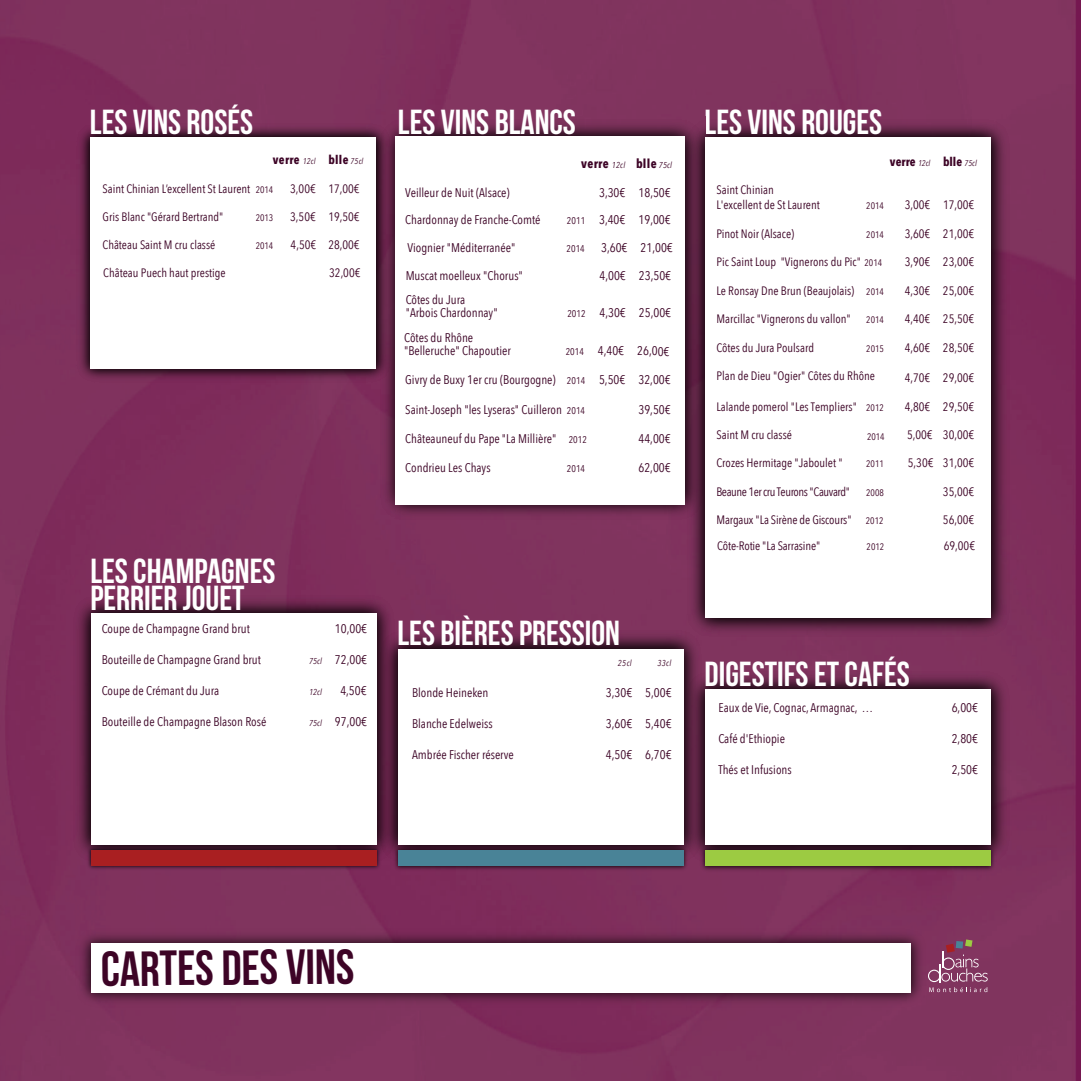
<style>
.page{position:relative;width:1081px;height:1081px;background:#80325e}
.page>*{position:absolute;margin:0;border:0;box-sizing:border-box;transform-origin:0 0}
.t1{font:49.25px "Bebas Neue";color:#3d0426}
.t2{font:34.75px/27.8px "Bebas Neue";color:#fff}
.t3{font:12.62px/13.1px "Avenir Next Condensed";color:#3d0426}
.t4{font:700 12.62px "Avenir Next Condensed";letter-spacing:.025em;color:#3d0426}
.t5{font:12.25px/15px "Avenir Next Condensed";color:#3d0426}
.t6{font:12.25px "Avenir Next Condensed";letter-spacing:-.035em;color:#3d0426}
.t7{font:700 12.25px "Avenir Next Condensed";color:#3d0426}
.t8{font:12.12px "Avenir Next Condensed";color:#3d0426}
.t9{font:700 12.12px "Avenir Next Condensed";letter-spacing:.025em;color:#3d0426}
.t10{font:9.75px "Avenir Next Condensed";color:#3d0426}
.t11{font:9.38px "Avenir Next Condensed";color:#3d0426}
.t12{font:italic 8.5px "Avenir Next Condensed";letter-spacing:.05em;color:#3d0426}
.s1{font-weight:400;font-style:italic;font-size:8.25px}
.s2{font-size:9.38px}
.s3{font-weight:400;font-style:italic;font-size:8.5px}
.s4{font-size:9.75px}
.s5{font-style:italic;font-size:8.5px}
</style>
<div class="page">
<img style="left:75px;top:122px;width:302px;height:263px">
<img style="left:684px;top:116px;width:328px;height:523px">
<img style="left:398px;top:628px;width:307px;height:40px">
<img style="left:684px;top:668px;width:328px;height:198px">
<img style="left:70px;top:592px;width:328px;height:273px">
<img style="left:377px;top:116px;width:329px;height:406px">
<svg style="left:928px;top:939px;width:59px;height:53px;background:#904e70"></svg>
<div style="left:91px;top:137px;width:285px;height:232px;background:#fff"></div>
<div style="left:705px;top:137px;width:286px;height:481px;background:#fff"></div>
<div style="left:398px;top:649px;width:286px;height:195px;background:#fff"></div>
<div style="left:705px;top:689px;width:286px;height:156px;background:#fff"></div>
<div style="left:91px;top:613px;width:286px;height:231px;background:#fff"></div>
<img style="left:392px;top:844px;width:298px;height:28px">
<div style="left:398px;top:850px;width:286px;height:16px;background:#498397"></div>
<img style="left:698px;top:844px;width:300px;height:29px">
<div style="left:705px;top:850px;width:286px;height:16px;background:#9ccb42"></div>
<img style="left:86px;top:845px;width:296px;height:27px">
<div style="left:91px;top:850px;width:286px;height:16px;background:#a91f21"></div>
<img style="left:74px;top:926px;width:854px;height:83px">
<svg style="left:91px;top:943px;width:820px;height:49px"></svg>
<div style="left:395px;top:137px;width:289px;height:368px;background:#fff"></div>
<div style="left:90px;top:137px;width:283px;height:228px;background:#fff"></div>
<h2 class="t2" style="left:90px;top:108px;width:165px">LES VINS ROSÉS</h2>
<h2 class="t2" style="left:704px;top:108px;width:179px">LES VINS ROUGES</h2>
<h2 class="t2" style="left:398px;top:108px;width:179px">LES VINS BLANCS</h2>
<p class="t9" style="left:273px;top:153px;width:92px">verre <span class="s1">12cl</span> blle <span class="s1">75cl</span></p>
<p class="t8" style="left:103px;top:178px;width:172px">Saint Chinian L’excellent St Laurent <span class="s2">2014</span></p>
<p class="t8" style="left:290px;top:178px;width:71px">3,00€ 17,00€</p>
<p class="t8" style="left:102px;top:206px;width:122px">Gris Blanc "Gérard Bertrand"</p>
<p class="t11" style="left:256px;top:210px;width:19px">2013</p>
<p class="t8" style="left:290px;top:206px;width:71px">3,50€ 19,50€</p>
<p class="t8" style="left:102px;top:234px;width:114px">Château Saint M cru classé</p>
<p class="t11" style="left:256px;top:237px;width:19px">2014</p>
<p class="t8" style="left:291px;top:234px;width:71px">4,50€ 28,00€</p>
<p class="t8" style="left:103px;top:262px;width:124px">Château Puech haut prestige</p>
<p class="t8" style="left:329px;top:262px;width:33px">32,00€</p>
<p class="t4" style="left:581px;top:155px;width:92px">verre <span class="s3">12cl</span> blle <span class="s3">75cl</span></p>
<p class="t3" style="left:405px;top:185px;width:106px">Veilleur de Nuit (Alsace)</p>
<p class="t3" style="left:599px;top:185px;width:73px">3,30€ 18,50€</p>
<p class="t3" style="left:405px;top:213px;width:137px">Chardonnay de Franche-Comté</p>
<p class="t3" style="left:567px;top:213px;width:105px"><span class="s4">2011</span> 3,40€ 19,00€</p>
<p class="t3" style="left:407px;top:241px;width:110px">Viognier "Méditerranée"</p>
<p class="t10" style="left:566px;top:240px;width:20px">2014</p>
<p class="t3" style="left:601px;top:241px;width:73px">3,60€ 21,00€</p>
<p class="t3" style="left:406px;top:268px;width:119px">Muscat moelleux "Chorus"</p>
<p class="t3" style="left:599px;top:268px;width:73px">4,00€ 23,50€</p>
<p class="t3" style="left:406px;top:292px;width:94px">Côtes du Jura "Arbois Chardonnay"</p>
<p class="t3" style="left:404px;top:331px;width:108px">Côtes du Rhône "Belleruche" Chapoutier</p>
<p class="t3" style="left:567px;top:305px;width:105px"><span class="s4">2012</span> 4,30€ 25,00€</p>
<p class="t3" style="left:566px;top:344px;width:105px"><span class="s4">2014</span> 4,40€ 26,00€</p>
<p class="t3" style="left:405px;top:373px;width:267px">Givry de Buxy 1er cru (Bourgogne) <span class="s4">2014</span> 5,50€ 32,00€</p>
<p class="t3" style="left:405px;top:402px;width:181px">Saint-Joseph "les Lyseras" Cuilleron <span class="s4">2014</span></p>
<p class="t3" style="left:638px;top:402px;width:34px">39,50€</p>
<p class="t3" style="left:405px;top:431px;width:183px">Châteauneuf du Pape "La Millière" <span class="s4">2012</span></p>
<p class="t3" style="left:638px;top:431px;width:34px">44,00€</p>
<p class="t3" style="left:405px;top:461px;width:87px">Condrieu Les Chays</p>
<p class="t10" style="left:567px;top:460px;width:20px">2014</p>
<p class="t3" style="left:638px;top:461px;width:34px">62,00€</p>
<h2 class="t2" style="left:90px;top:556px;width:187px">LES CHAMPAGNES<br>PERRIER JOUET</h2>
<p class="t3" style="left:102px;top:622px;width:150px">Coupe de Champagne Grand brut</p>
<p class="t3" style="left:335px;top:622px;width:34px">10,00€</p>
<p class="t3" style="left:102px;top:652px;width:161px">Bouteille de Champagne Grand brut</p>
<p class="t3" style="left:309px;top:652px;width:59px"><span class="s5">75cl</span> 72,00€</p>
<p class="t3" style="left:102px;top:683px;width:119px">Coupe de Crémant du Jura</p>
<p class="t12" style="left:309px;top:687px;width:14px">12cl</p>
<p class="t3" style="left:340px;top:683px;width:28px">4,50€</p>
<p class="t3" style="left:102px;top:714px;width:166px">Bouteille de Champagne Blason Rosé</p>
<p class="t3" style="left:309px;top:714px;width:60px"><span class="s5">75cl</span> 97,00€</p>
<h2 class="t2" style="left:397px;top:619px;width:224px">LES BIÈRES PRESSION</h2>
<p class="t12" style="left:618px;top:658px;width:15px">25cl</p>
<p class="t12" style="left:657px;top:658px;width:15px">33cl</p>
<p class="t3" style="left:412px;top:685px;width:78px">Blonde Heineken</p>
<p class="t3" style="left:606px;top:685px;width:67px">3,30€ 5,00€</p>
<p class="t3" style="left:412px;top:716px;width:82px">Blanche Edelweiss</p>
<p class="t3" style="left:606px;top:716px;width:67px">3,60€ 5,40€</p>
<p class="t3" style="left:412px;top:747px;width:103px">Ambrée Fischer réserve</p>
<p class="t3" style="left:606px;top:747px;width:67px">4,50€ 6,70€</p>
<p class="t5" style="left:716px;top:182px;width:105px">Saint Chinian<br>L'excellent de St Laurent</p>
<p class="t7" style="left:890px;top:154px;width:88px">verre <span class="s1">12cl</span> blle <span class="s1">75cl</span></p>
<p class="t11" style="left:866px;top:198px;width:19px">2014</p>
<p class="t5" style="left:904px;top:197px;width:71px">3,00€ 17,00€</p>
<p class="t5" style="left:716px;top:225px;width:79px">Pinot Noir (Alsace)</p>
<p class="t11" style="left:866px;top:226px;width:19px">2014</p>
<p class="t5" style="left:904px;top:225px;width:71px">3,60€ 21,00€</p>
<p class="t5" style="left:716px;top:254px;width:167px">Pic Saint Loup "Vignerons du Pic" <span class="s2">2014</span></p>
<p class="t5" style="left:904px;top:254px;width:71px">3,90€ 23,00€</p>
<p class="t5" style="left:716px;top:282px;width:169px">Le Ronsay Dne Brun (Beaujolais) <span class="s2">2014</span></p>
<p class="t5" style="left:904px;top:282px;width:71px">4,30€ 25,00€</p>
<p class="t5" style="left:716px;top:311px;width:136px">Marcillac "Vignerons du vallon"</p>
<p class="t11" style="left:866px;top:312px;width:19px">2014</p>
<p class="t5" style="left:904px;top:311px;width:71px">4,40€ 25,50€</p>
<p class="t5" style="left:716px;top:339px;width:99px">Côtes du Jura Poulsard</p>
<p class="t11" style="left:866px;top:340px;width:19px">2015</p>
<p class="t5" style="left:904px;top:339px;width:71px">4,60€ 28,50€</p>
<p class="t5" style="left:716px;top:368px;width:160px">Plan de Dieu "Ogier" Côtes du Rhône</p>
<p class="t5" style="left:904px;top:370px;width:71px">4,70€ 29,00€</p>
<p class="t5" style="left:716px;top:398px;width:169px">Lalande pomerol "Les Templiers" <span class="s2">2012</span></p>
<p class="t5" style="left:904px;top:398px;width:71px">4,80€ 29,50€</p>
<p class="t5" style="left:716px;top:426px;width:77px">Saint M cru classé</p>
<p class="t5" style="left:943px;top:427px;width:33px">30,00€</p>
<p class="t5" style="left:716px;top:455px;width:128px">Crozes Hermitage "Jaboulet "</p>
<p class="t11" style="left:866px;top:456px;width:19px">2011</p>
<p class="t5" style="left:943px;top:455px;width:33px">31,00€</p>
<p class="t6" style="left:716px;top:481px;width:135px">Beaune 1er cru Teurons "Cauvard"</p>
<p class="t11" style="left:866px;top:484px;width:19px">2008</p>
<p class="t5" style="left:943px;top:483px;width:33px">35,00€</p>
<p class="t5" style="left:716px;top:512px;width:137px">Margaux "La Sirène de Giscours"</p>
<p class="t11" style="left:866px;top:513px;width:19px">2012</p>
<p class="t5" style="left:943px;top:512px;width:33px">56,00€</p>
<p class="t5" style="left:717px;top:537px;width:104px">Côte-Rotie "La Sarrasine"</p>
<p class="t11" style="left:866px;top:538px;width:19px">2012</p>
<p class="t5" style="left:944px;top:537px;width:33px">69,00€</p>
<p class="t5" style="left:907px;top:427px;width:27px">5,00€</p>
<p class="t5" style="left:908px;top:454px;width:27px">5,30€</p>
<p class="t11" style="left:867px;top:428px;width:19px">2014</p>
<h2 class="t2" style="left:704px;top:660px;width:207px">DIGESTIFS ET CAFÉS</h2>
<p class="t3" style="left:718px;top:701px;width:156px">Eaux de Vie, Cognac, Armagnac, …</p>
<p class="t3" style="left:951px;top:701px;width:28px">6,00€</p>
<p class="t3" style="left:718px;top:731px;width:68px">Café d'Ethiopie</p>
<p class="t3" style="left:951px;top:731px;width:28px">2,80€</p>
<p class="t3" style="left:718px;top:762px;width:75px">Thés et Infusions</p>
<p class="t3" style="left:951px;top:762px;width:28px">2,50€</p>
<h1 class="t1" style="left:100px;top:943px;width:255px;rotate:-1deg">CARTES DES VINS</h1>
</div>
